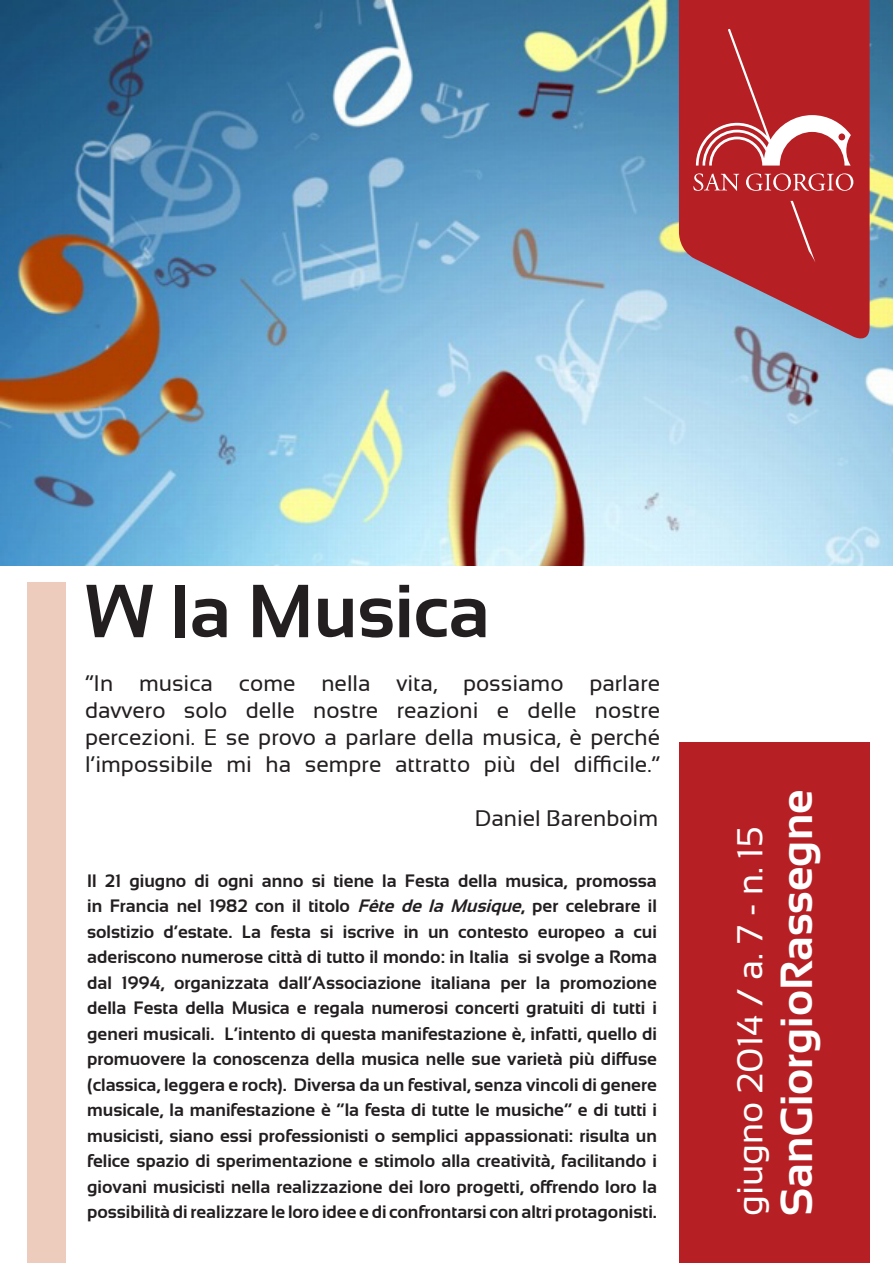
<style>
.page{position:relative;width:893px;height:1263px;background:#fff}
.page>*{position:absolute;margin:0;border:0;box-sizing:border-box;transform-origin:0 0}
.t1{font:700 75px "Sansation";color:#231f20}
.t2{font:700 45px "Sansation";color:#fff}
.t3{font:36px "Sansation";color:#fff}
.t4{font:22.5px/27px "Sansation";color:#231f20}
.t5{font:700 18px/25.5px "Sansation";color:#231f20}
.s1{font-style:italic}
</style>
<div class="page">
<img style="left:0;top:0;width:893px;height:566px">
<svg style="left:679px;top:0;width:191px;height:345px;background:#a9535f"></svg>
<div style="left:679px;top:742px;width:191px;height:521px;background:#b62024"></div>
<svg style="left:693px;top:29px;width:160px;height:234px;background:#bd3639"></svg>
<div style="left:27px;top:583px;width:38px;height:680px;background:#edcbbd"></div>
<p class="t1" style="left:85px;top:569px;width:406px">W la Musica</p>
<p class="t4" style="left:85px;top:670px;width:577px">“In musica come nella vita, possiamo parlare</p>
<p class="t4" style="left:85px;top:697px;width:577px">davvero solo delle nostre reazioni e delle nostre</p>
<p class="t4" style="left:85px;top:724px;width:577px">percezioni. E se provo a parlare della musica, è perché l’impossibile mi ha sempre attratto più del difficile.”</p>
<p class="t4" style="left:475px;top:805px;width:185px">Daniel Barenboim</p>
<p class="t5" style="left:87px;top:867px;width:571px">Il 21 giugno di ogni anno si tiene la Festa della musica, promossa in Francia nel 1982 con il titolo <span class="s1">Fête de la Musique</span>, per celebrare il</p>
<p class="t5" style="left:87px;top:918px;width:571px">solstizio d’estate. La festa si iscrive in un contesto europeo a cui</p>
<p class="t5" style="left:87px;top:944px;width:571px">aderiscono numerose città di tutto il mondo: in Italia si svolge a Roma dal 1994, organizzata dall’Associazione italiana per la promozione</p>
<p class="t5" style="left:87px;top:995px;width:571px;text-align:justify">della Festa della Musica e regala numerosi concerti gratuiti di tutti i generi musicali. L’intento di questa manifestazione è, infatti, quello di promuovere la conoscenza della musica nelle sue varietà più diffuse (classica, leggera e rock). Diversa da un festival, senza vincoli di genere musicale, la manifestazione è “la festa di tutte le musiche” e di tutti i musicisti, siano essi professionisti o semplici appassionati: risulta un felice spazio di sperimentazione e stimolo alla creatività, facilitando i giovani musicisti nella realizzazione dei loro progetti, offrendo loro la possibilità di realizzare le loro idee e di confrontarsi con altri protagonisti.</p>
<p class="t3" style="left:730px;top:1216px;width:391px;rotate:-90deg">giugno 2014 / a. 7 - n. 15</p>
<p class="t2" style="left:771px;top:1216px;width:428px;rotate:-90deg">SanGiorgioRassegne</p>
</div>
